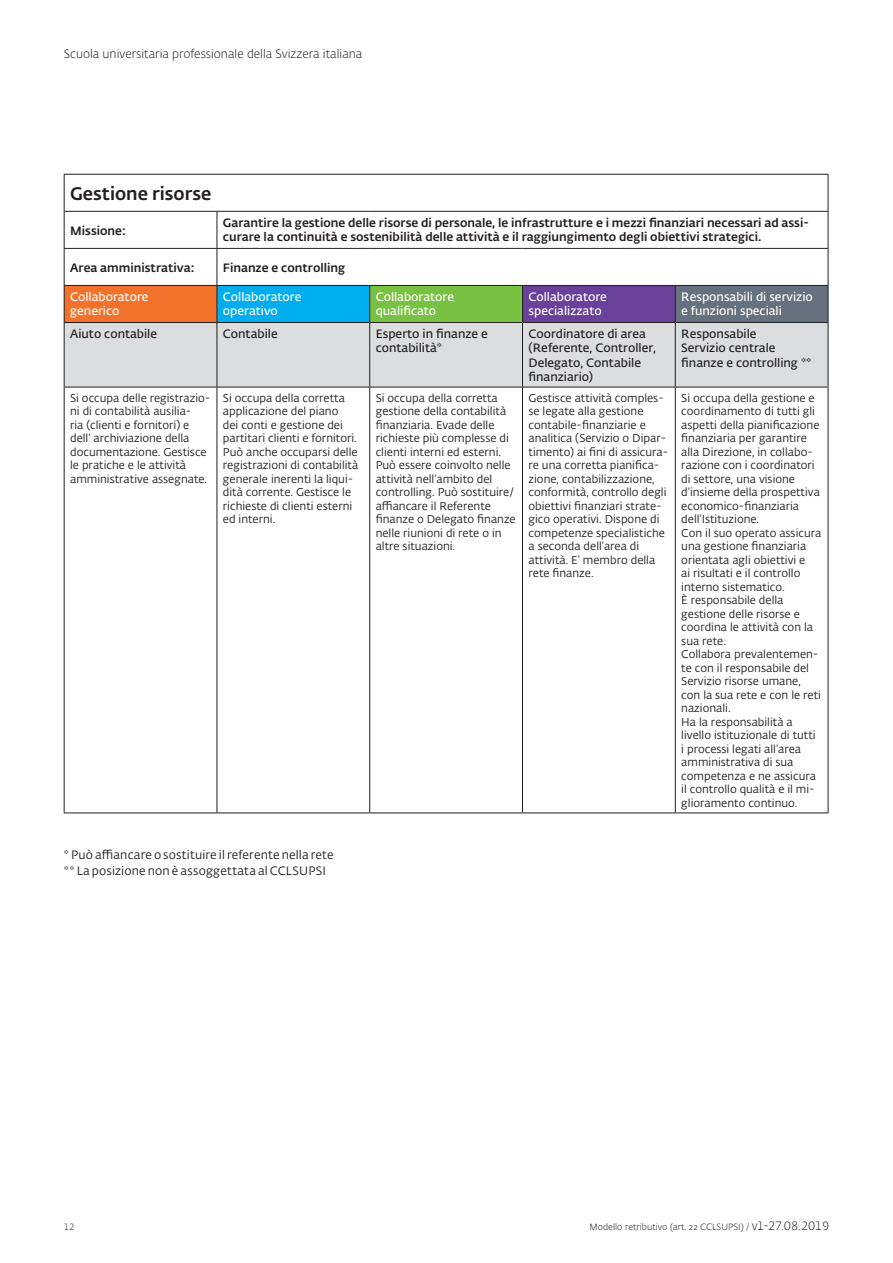
<style>
.page{position:relative;width:893px;height:1263px;background:#fff}
.page>*{position:absolute;margin:0;border:0;box-sizing:border-box;transform-origin:0 0}
.t1{font:500 18px "SUPSI Fedra Sans";color:#231f20}
.t2{font:500 12px/14.4px "SUPSI Fedra Sans";color:#231f20}
.t3{font:600 12px/14.4px "SUPSI Fedra Sans";color:#231f20}
.t4{font:600 12px/14.4px "SUPSI Fedra Sans";color:#fff}
.t5{font:12px/16.5px "SUPSI Fedra Sans";letter-spacing:.015em;color:#231f20}
.t6{font:300 12px "SUPSI Fedra Sans";color:#231f20}
.t7{font:11.25px/13.5px "SUPSI Fedra Sans";color:#231f20}
.t8{font:300 9px "SUPSI Fedra Sans";color:#231f20}
.s1{font-size:12px}
</style>
<div class="page">
<div style="left:64px;top:285px;width:153px;height:37px;background:#f3722b"></div>
<div style="left:217px;top:285px;width:153px;height:37px;background:#00aeef"></div>
<div style="left:370px;top:285px;width:152px;height:37px;background:#79c142"></div>
<div style="left:522px;top:285px;width:153px;height:37px;background:#69419a"></div>
<div style="left:675px;top:285px;width:153px;height:37px;background:#65717f"></div>
<div style="left:65px;top:323px;width:763px;height:64px;background:#dcdddf"></div>
<hr style="left:64px;top:174px;width:153px;height:1px;background:#231f20">
<hr style="left:64px;top:175px;width:1px;height:36px;background:#231f20">
<hr style="left:217px;top:174px;width:153px;height:1px;background:#231f20">
<hr style="left:370px;top:174px;width:152px;height:1px;background:#231f20">
<hr style="left:522px;top:174px;width:153px;height:1px;background:#231f20">
<hr style="left:675px;top:174px;width:153px;height:1px;background:#231f20">
<hr style="left:828px;top:175px;width:1px;height:36px;background:#231f20">
<hr style="left:64px;top:211px;width:153px;height:1px;background:#231f20">
<hr style="left:64px;top:212px;width:1px;height:36px;background:#231f20">
<hr style="left:217px;top:211px;width:153px;height:1px;background:#231f20">
<hr style="left:217px;top:212px;width:1px;height:36px;background:#231f20">
<hr style="left:370px;top:211px;width:152px;height:1px;background:#231f20">
<hr style="left:522px;top:211px;width:153px;height:1px;background:#231f20">
<hr style="left:675px;top:211px;width:153px;height:1px;background:#231f20">
<hr style="left:828px;top:212px;width:1px;height:36px;background:#231f20">
<hr style="left:64px;top:248px;width:153px;height:1px;background:#231f20">
<hr style="left:64px;top:249px;width:1px;height:36px;background:#231f20">
<hr style="left:217px;top:248px;width:153px;height:1px;background:#231f20">
<hr style="left:217px;top:249px;width:1px;height:36px;background:#231f20">
<hr style="left:370px;top:248px;width:152px;height:1px;background:#231f20">
<hr style="left:522px;top:248px;width:153px;height:1px;background:#231f20">
<hr style="left:675px;top:248px;width:153px;height:1px;background:#231f20">
<hr style="left:828px;top:249px;width:1px;height:36px;background:#231f20">
<hr style="left:64px;top:285px;width:153px;height:1px;background:#231f20">
<hr style="left:64px;top:286px;width:1px;height:36px;background:#231f20">
<hr style="left:217px;top:285px;width:153px;height:1px;background:#231f20">
<hr style="left:217px;top:286px;width:1px;height:36px;background:#231f20">
<hr style="left:370px;top:285px;width:152px;height:1px;background:#231f20">
<hr style="left:369px;top:286px;width:1px;height:36px;background:#231f20">
<hr style="left:522px;top:285px;width:153px;height:1px;background:#231f20">
<hr style="left:522px;top:286px;width:1px;height:36px;background:#231f20">
<hr style="left:675px;top:285px;width:153px;height:1px;background:#231f20">
<hr style="left:675px;top:286px;width:1px;height:36px;background:#231f20">
<hr style="left:828px;top:286px;width:1px;height:36px;background:#231f20">
<hr style="left:64px;top:322px;width:153px;height:1px;background:#231f20">
<hr style="left:64px;top:323px;width:1px;height:64px;background:#231f20">
<hr style="left:217px;top:322px;width:153px;height:1px;background:#231f20">
<hr style="left:217px;top:323px;width:1px;height:64px;background:#231f20">
<hr style="left:370px;top:322px;width:152px;height:1px;background:#231f20">
<hr style="left:369px;top:323px;width:1px;height:64px;background:#231f20">
<hr style="left:522px;top:322px;width:153px;height:1px;background:#231f20">
<hr style="left:522px;top:323px;width:1px;height:64px;background:#231f20">
<hr style="left:675px;top:322px;width:153px;height:1px;background:#231f20">
<hr style="left:675px;top:323px;width:1px;height:64px;background:#231f20">
<hr style="left:828px;top:323px;width:1px;height:64px;background:#231f20">
<hr style="left:64px;top:387px;width:153px;height:1px;background:#231f20">
<hr style="left:64px;top:387px;width:1px;height:425px;background:#231f20">
<hr style="left:217px;top:387px;width:153px;height:1px;background:#231f20">
<hr style="left:217px;top:387px;width:1px;height:425px;background:#231f20">
<hr style="left:370px;top:387px;width:152px;height:1px;background:#231f20">
<hr style="left:369px;top:387px;width:1px;height:425px;background:#231f20">
<hr style="left:522px;top:387px;width:153px;height:1px;background:#231f20">
<hr style="left:522px;top:387px;width:1px;height:425px;background:#231f20">
<hr style="left:675px;top:387px;width:153px;height:1px;background:#231f20">
<hr style="left:675px;top:387px;width:1px;height:425px;background:#231f20">
<hr style="left:828px;top:387px;width:1px;height:425px;background:#231f20">
<hr style="left:64px;top:812px;width:153px;height:1px;background:#231f20">
<hr style="left:217px;top:812px;width:153px;height:1px;background:#231f20">
<hr style="left:370px;top:812px;width:152px;height:1px;background:#231f20">
<hr style="left:522px;top:812px;width:153px;height:1px;background:#231f20">
<hr style="left:675px;top:812px;width:153px;height:1px;background:#231f20">
<p class="t6" style="left:64px;top:46px;width:300px">Scuola universitaria professionale della Svizzera italiana</p>
<h1 class="t1" style="left:70px;top:180px;width:143px">Gestione risorse</h1>
<p class="t2" style="left:70px;top:222px;width:57px">Missione:</p>
<p class="t2" style="left:223px;top:214px;width:587px">Garantire la gestione delle risorse di personale, le infrastrutture e i mezzi finanziari necessari ad assi&shy;curare la continuità e sostenibilità delle attività e il raggiungimento degli obiettivi strategici.</p>
<p class="t2" style="left:70px;top:259px;width:126px">Area amministrativa:</p>
<p class="t2" style="left:223px;top:259px;width:124px">Finanze e controlling</p>
<p class="t4" style="left:70px;top:289px;width:80px">Collaboratore generico</p>
<p class="t4" style="left:223px;top:289px;width:80px">Collaboratore operativo</p>
<p class="t4" style="left:376px;top:289px;width:80px">Collaboratore qualificato</p>
<p class="t4" style="left:528px;top:289px;width:80px">Collaboratore specializzato</p>
<p class="t4" style="left:681px;top:289px;width:133px">Responsabili di servizio e funzioni speciali</p>
<p class="t3" style="left:70px;top:326px;width:88px">Aiuto contabile</p>
<p class="t3" style="left:223px;top:326px;width:56px">Contabile</p>
<p class="t3" style="left:376px;top:326px;width:114px">Esperto in finanze e contabilità*</p>
<p class="t3" style="left:528px;top:326px;width:129px">Coordinatore di area (Referente, Controller,<br>Delegato, Contabile finanziario)</p>
<p class="t3" style="left:681px;top:326px;width:132px">Responsabile<br>Servizio centrale finanze e controlling **</p>
<p class="t7" style="left:70px;top:391px;width:142px">Si occupa delle registrazio&shy;ni di contabilità ausilia-<br>ria (clienti e fornitori) e dell’ archiviazione della documentazione. Gestisce le pratiche e le attività amministrative assegnate.</p>
<p class="t7" style="left:223px;top:391px;width:137px">Si occupa della corretta applicazione del piano<br>dei conti e gestione dei partitari clienti e fornitori.<br>Può anche occuparsi delle registrazioni di contabilità generale inerenti la liqui&shy;dità corrente. Gestisce le richieste di clienti esterni ed interni.</p>
<p class="t7" style="left:376px;top:391px;width:142px">Si occupa della corretta gestione della contabilità finanziaria. Evade delle richieste più complesse di clienti interni ed esterni.<br>Può essere coinvolto nelle attività nell’ambito del controlling. Può sostituire/ affiancare il Referente finanze o Delegato finanze nelle riunioni di rete o in altre situazioni.</p>
<p class="t7" style="left:528px;top:391px;width:141px">Gestisce attività comples&shy;se legate alla gestione contabile-finanziarie e analitica (Servizio o Dipar&shy;timento) ai fini di assicura&shy;re una corretta pianifica&shy;zione, contabilizzazione, conformità, controllo degli obiettivi finanziari strate&shy;gico operativi. Dispone di competenze specialistiche a seconda dell’area di attività. E’ membro della rete finanze.</p>
<p class="t7" style="left:681px;top:391px;width:142px">Si occupa della gestione e coordinamento di tutti gli aspetti della pianificazione finanziaria per garantire alla Direzione, in collabo&shy;razione con i coordinatori di settore, una visione d’insieme della prospettiva economico-finanziaria dell’Istituzione.<br>Con il suo operato assicura una gestione finanziaria orientata agli obiettivi e<br>ai risultati e il controllo interno sistematico.<br>È responsabile della gestione delle risorse e coordina le attività con la sua rete.<br>Collabora prevalentemen&shy;te con il responsabile del<br>Servizio risorse umane, con la sua rete e con le reti nazionali.<br>Ha la responsabilità a livello istituzionale di tutti<br>i processi legati all’area amministrativa di sua competenza e ne assicura il controllo qualità e il mi&shy;glioramento continuo.</p>
<p class="t5" style="left:64px;top:846px;width:271px">* Può affiancare o sostituire il referente nella rete ** La posizione non è assoggettata al CCLSUPSI</p>
<p class="t8" style="left:64px;top:1221px;width:12px">12</p>
<p class="t8" style="left:589px;top:1221px;width:241px">Modello retributivo (art. 22 CCLSUPSI) / <span class="s1">v1-27.08.2019</span></p>
</div>
